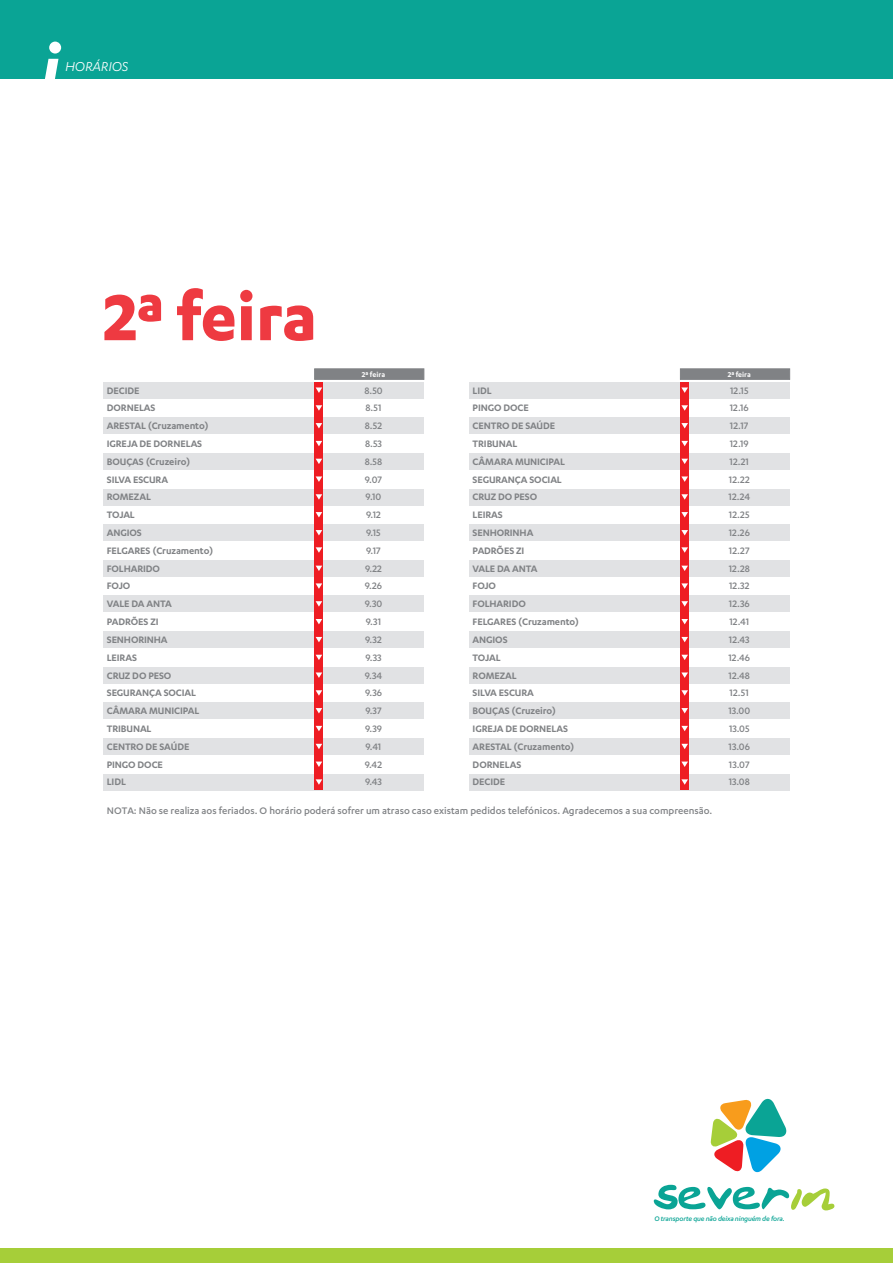
<style>
.page{position:relative;width:893px;height:1263px;background:#fff}
.page>*{position:absolute;margin:0;border:0;box-sizing:border-box;transform-origin:0 0}
.t1{font:700 75.45px "Karbon";letter-spacing:-.01em;color:#ee3a41}
.t2{font:italic 15px "Karbon";letter-spacing:-.005em;color:#fff}
.t3{font:500 11.1px "Karbon";color:#808285}
.t4{font:600 10.8px/17.9px "Karbon";letter-spacing:-.01em;color:#808285}
.t5{font:500 10.8px/17.9px "Karbon";letter-spacing:.005em;color:#808285}
.t6{font:600 8.1px "Karbon";color:#fff}
.t7{font:italic 500 7.65px "Karbon";letter-spacing:-.02em;color:#0aa495}
</style>
<div class="page">
<svg style="left:654px;top:1185px;width:180px;height:26px"></svg>
<svg style="left:710px;top:1098px;width:77px;height:75px"></svg>
<div style="left:0;top:1248px;width:893px;height:15px;background:#a6ce39"></div>
<div style="left:0;top:0;width:893px;height:79px;background:#0aa495"></div>
<div style="left:49px;top:42px;width:12px;height:12px;background:#fff;border-radius:50%"></div>
<svg style="left:45px;top:59px;width:13px;height:20px"></svg>
<div style="left:314px;top:369px;width:110px;height:10px;background:#808285"></div>
<div style="left:103px;top:382px;width:321px;height:16px;background:#e1e2e4"></div>
<div style="left:103px;top:418px;width:321px;height:16px;background:#e1e2e4"></div>
<div style="left:103px;top:453px;width:321px;height:16px;background:#e1e2e4"></div>
<div style="left:103px;top:489px;width:321px;height:16px;background:#e1e2e4"></div>
<div style="left:103px;top:632px;width:321px;height:16px;background:#e1e2e4"></div>
<div style="left:103px;top:667px;width:321px;height:16px;background:#e1e2e4"></div>
<div style="left:103px;top:703px;width:321px;height:16px;background:#e1e2e4"></div>
<div style="left:103px;top:525px;width:321px;height:16px;background:#e1e2e4"></div>
<div style="left:103px;top:560px;width:321px;height:16px;background:#e1e2e4"></div>
<div style="left:103px;top:596px;width:321px;height:16px;background:#e1e2e4"></div>
<div style="left:103px;top:738px;width:321px;height:16px;background:#e1e2e4"></div>
<div style="left:103px;top:774px;width:321px;height:16px;background:#e1e2e4"></div>
<div style="left:315px;top:382px;width:8px;height:408px;background:#ee1d23"></div>
<svg style="left:316px;top:387px;width:6px;height:6px"></svg>
<svg style="left:316px;top:405px;width:6px;height:6px"></svg>
<svg style="left:316px;top:423px;width:6px;height:5px"></svg>
<svg style="left:316px;top:441px;width:6px;height:5px"></svg>
<svg style="left:316px;top:459px;width:6px;height:5px"></svg>
<svg style="left:316px;top:476px;width:6px;height:6px"></svg>
<svg style="left:316px;top:494px;width:6px;height:6px"></svg>
<svg style="left:316px;top:512px;width:6px;height:5px"></svg>
<svg style="left:316px;top:530px;width:6px;height:5px"></svg>
<svg style="left:316px;top:547px;width:6px;height:6px"></svg>
<svg style="left:316px;top:566px;width:6px;height:5px"></svg>
<svg style="left:316px;top:583px;width:6px;height:6px"></svg>
<svg style="left:316px;top:601px;width:6px;height:6px"></svg>
<svg style="left:316px;top:619px;width:6px;height:5px"></svg>
<svg style="left:316px;top:637px;width:6px;height:5px"></svg>
<svg style="left:316px;top:655px;width:6px;height:5px"></svg>
<svg style="left:316px;top:672px;width:6px;height:6px"></svg>
<svg style="left:316px;top:690px;width:6px;height:6px"></svg>
<svg style="left:316px;top:708px;width:6px;height:5px"></svg>
<svg style="left:316px;top:726px;width:6px;height:5px"></svg>
<svg style="left:316px;top:744px;width:6px;height:5px"></svg>
<svg style="left:316px;top:761px;width:6px;height:6px"></svg>
<svg style="left:316px;top:779px;width:6px;height:6px"></svg>
<div style="left:680px;top:369px;width:110px;height:10px;background:#808285"></div>
<div style="left:469px;top:382px;width:321px;height:16px;background:#e1e2e4"></div>
<div style="left:469px;top:418px;width:321px;height:16px;background:#e1e2e4"></div>
<div style="left:469px;top:453px;width:321px;height:16px;background:#e1e2e4"></div>
<div style="left:469px;top:489px;width:321px;height:16px;background:#e1e2e4"></div>
<div style="left:469px;top:632px;width:321px;height:16px;background:#e1e2e4"></div>
<div style="left:469px;top:667px;width:321px;height:16px;background:#e1e2e4"></div>
<div style="left:469px;top:703px;width:321px;height:16px;background:#e1e2e4"></div>
<div style="left:469px;top:525px;width:321px;height:16px;background:#e1e2e4"></div>
<div style="left:469px;top:560px;width:321px;height:16px;background:#e1e2e4"></div>
<div style="left:469px;top:596px;width:321px;height:16px;background:#e1e2e4"></div>
<div style="left:469px;top:738px;width:321px;height:16px;background:#e1e2e4"></div>
<div style="left:469px;top:774px;width:321px;height:16px;background:#e1e2e4"></div>
<div style="left:680px;top:382px;width:9px;height:408px;background:#ee1d23"></div>
<svg style="left:681px;top:387px;width:7px;height:6px"></svg>
<svg style="left:681px;top:405px;width:7px;height:6px"></svg>
<svg style="left:681px;top:423px;width:7px;height:5px"></svg>
<svg style="left:681px;top:441px;width:7px;height:5px"></svg>
<svg style="left:681px;top:459px;width:7px;height:5px"></svg>
<svg style="left:681px;top:476px;width:7px;height:6px"></svg>
<svg style="left:681px;top:494px;width:7px;height:6px"></svg>
<svg style="left:681px;top:512px;width:7px;height:5px"></svg>
<svg style="left:681px;top:530px;width:7px;height:5px"></svg>
<svg style="left:681px;top:547px;width:7px;height:6px"></svg>
<svg style="left:681px;top:566px;width:7px;height:5px"></svg>
<svg style="left:681px;top:583px;width:7px;height:6px"></svg>
<svg style="left:681px;top:601px;width:7px;height:6px"></svg>
<svg style="left:681px;top:619px;width:7px;height:5px"></svg>
<svg style="left:681px;top:637px;width:7px;height:5px"></svg>
<svg style="left:681px;top:655px;width:7px;height:5px"></svg>
<svg style="left:681px;top:672px;width:7px;height:6px"></svg>
<svg style="left:681px;top:690px;width:7px;height:6px"></svg>
<svg style="left:681px;top:708px;width:7px;height:5px"></svg>
<svg style="left:681px;top:726px;width:7px;height:5px"></svg>
<svg style="left:681px;top:744px;width:7px;height:5px"></svg>
<svg style="left:681px;top:761px;width:7px;height:6px"></svg>
<svg style="left:681px;top:779px;width:7px;height:6px"></svg>
<h2 class="t2" style="left:65px;top:59px;width:65px">HORÁRIOS</h2>
<h1 class="t1" style="left:103px;top:274px;width:215px">2ª feira</h1>
<p class="t6" style="left:362px;top:370px;width:25px">2ª feira</p>
<p class="t4" style="left:107px;top:381px;width:108px">DECIDE<br>DORNELAS<br>ARESTAL (Cruzamento)<br>IGREJA DE DORNELAS<br>BOUÇAS (Cruzeiro)<br>SILVA ESCURA<br>ROMEZAL<br>TOJAL<br>ANGIOS<br>FELGARES (Cruzamento)<br>FOLHARIDO<br>FOJO<br>VALE DA ANTA<br>PADRÕES ZI<br>SENHORINHA<br>LEIRAS<br>CRUZ DO PESO<br>SEGURANÇA SOCIAL<br>CÂMARA MUNICIPAL<br>TRIBUNAL<br>CENTRO DE SAÚDE<br>PINGO DOCE<br>LIDL</p>
<p class="t5" style="left:364px;top:381px;width:20px">8.50<br>8.51<br>8.52<br>8.53<br>8.58<br>9.07<br>9.10<br>9.12<br>9.15<br>9.17<br>9.22<br>9.26<br>9.30<br>9.31<br>9.32<br>9.33<br>9.34<br>9.36<br>9.37<br>9.39<br>9.41<br>9.42<br>9.43</p>
<p class="t6" style="left:728px;top:370px;width:25px">2ª feira</p>
<p class="t4" style="left:473px;top:381px;width:108px">LIDL<br>PINGO DOCE<br>CENTRO DE SAÚDE<br>TRIBUNAL<br>CÂMARA MUNICIPAL<br>SEGURANÇA SOCIAL<br>CRUZ DO PESO<br>LEIRAS<br>SENHORINHA<br>PADRÕES ZI<br>VALE DA ANTA<br>FOJO<br>FOLHARIDO<br>FELGARES (Cruzamento)<br>ANGIOS<br>TOJAL<br>ROMEZAL<br>SILVA ESCURA<br>BOUÇAS (Cruzeiro)<br>IGREJA DE DORNELAS<br>ARESTAL (Cruzamento)<br>DORNELAS<br>DECIDE</p>
<p class="t5" style="left:728px;top:381px;width:23px">12.15<br>12.16<br>12.17<br>12.19<br>12.21<br>12.22<br>12.24<br>12.25<br>12.26<br>12.27<br>12.28<br>12.32<br>12.36<br>12.41<br>12.43<br>12.46<br>12.48<br>12.51<br>13.00<br>13.05<br>13.06<br>13.07<br>13.08</p>
<p class="t3" style="left:107px;top:804px;width:607px">NOTA: Não se realiza aos feriados. O horário poderá sofrer um atraso caso existam pedidos telefónicos. Agradecemos a sua compreensão.</p>
<p class="t7" style="left:654px;top:1215px;width:132px">O transporte que não deixa ninguém de fora.</p>
</div>
